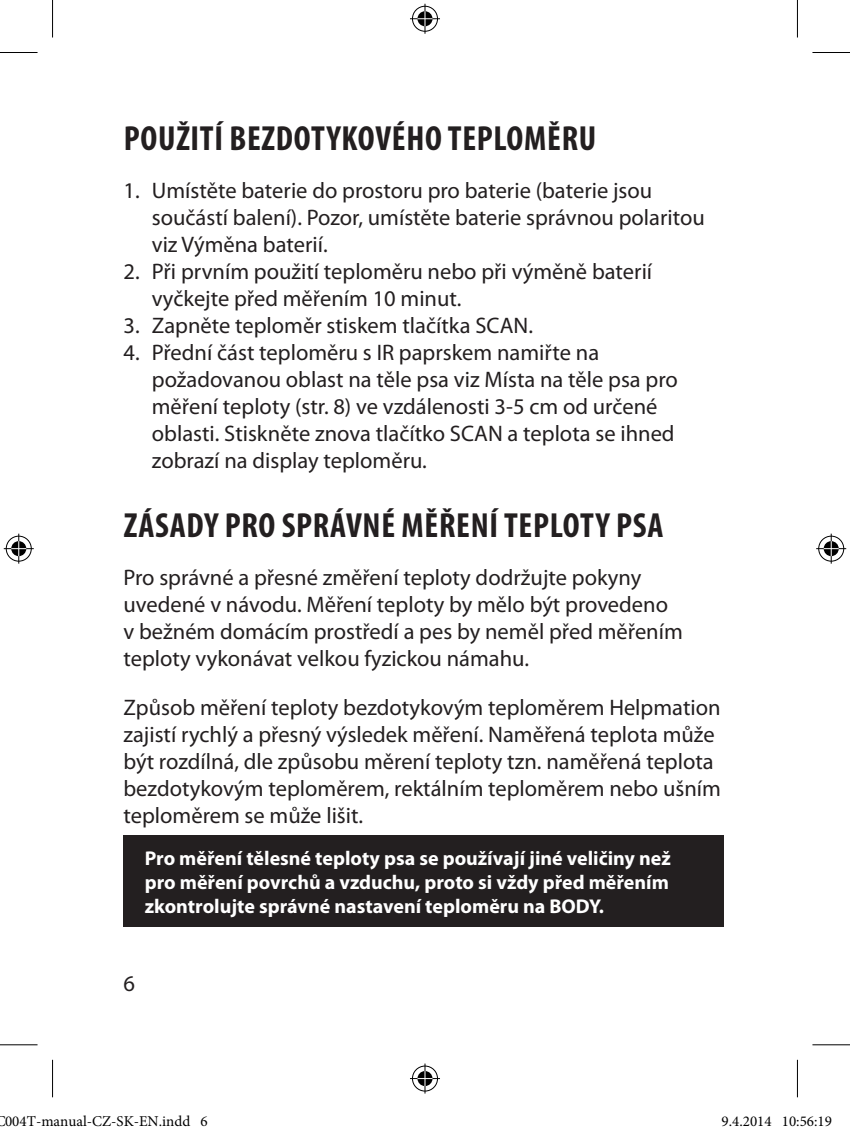
<style>
.page{position:relative;width:850px;height:1134px;background:#fff}
.page>*{position:absolute;margin:0;border:0;box-sizing:border-box;transform-origin:0 0}
.t1{font:700 condensed 35px "Myriad Pro";letter-spacing:.02em;color:#231f20}
.t2{font:22.5px/27px "Myriad Pro";color:#231f20}
.t3{font:700 20px/24px "Myriad Pro";color:#fff;text-align:justify}
.t4{font:15px "Minion Pro";color:#000}
</style>
<div class="page">
<div style="left:123px;top:836px;width:600px;height:91px;background:#231f20"></div>
<hr style="left:0;top:52px;width:38px;height:1px;background:#000">
<hr style="left:812px;top:52px;width:37px;height:1px;background:#000">
<hr style="left:0;top:1044px;width:38px;height:1px;background:#000">
<hr style="left:812px;top:1044px;width:37px;height:1px;background:#000">
<hr style="left:52px;top:0;width:1px;height:38px;background:#000">
<hr style="left:52px;top:1060px;width:1px;height:37px;background:#000">
<hr style="left:796px;top:0;width:1px;height:38px;background:#000">
<hr style="left:796px;top:1060px;width:1px;height:37px;background:#000">
<div style="left:410px;top:5px;width:29px;height:28px;border:3px solid #fff;border-radius:50%"></div>
<hr style="left:410px;top:17px;width:30px;height:3px;background:#fff">
<hr style="left:423px;top:4px;width:3px;height:30px;background:#fff">
<div style="left:415px;top:10px;width:19px;height:18px;border:3px solid #fff;border-radius:50%"></div>
<div style="left:412px;top:6px;width:25px;height:26px;border:1px solid #000;border-radius:50%"></div>
<hr style="left:410px;top:18px;width:30px;height:1px;background:#000">
<hr style="left:424px;top:4px;width:1px;height:30px;background:#000">
<svg style="left:417px;top:11px;width:15px;height:15px"></svg>
<div style="left:410px;top:1064px;width:29px;height:28px;border:3px solid #fff;border-radius:50%"></div>
<hr style="left:410px;top:1077px;width:30px;height:3px;background:#fff">
<hr style="left:423px;top:1063px;width:3px;height:30px;background:#fff">
<div style="left:415px;top:1069px;width:19px;height:18px;border:3px solid #fff;border-radius:50%"></div>
<div style="left:412px;top:1066px;width:25px;height:25px;border:1px solid #000;border-radius:50%"></div>
<hr style="left:410px;top:1078px;width:30px;height:1px;background:#000">
<hr style="left:424px;top:1063px;width:1px;height:30px;background:#000">
<svg style="left:417px;top:1071px;width:15px;height:15px"></svg>
<div style="left:5px;top:535px;width:28px;height:28px;border:3px solid #fff;border-radius:50%"></div>
<hr style="left:4px;top:547px;width:30px;height:3px;background:#fff">
<hr style="left:17px;top:534px;width:3px;height:30px;background:#fff">
<div style="left:10px;top:540px;width:18px;height:18px;border:3px solid #fff;border-radius:50%"></div>
<div style="left:6px;top:536px;width:26px;height:25px;border:1px solid #000;border-radius:50%"></div>
<hr style="left:4px;top:548px;width:30px;height:1px;background:#000">
<hr style="left:18px;top:534px;width:1px;height:30px;background:#000">
<svg style="left:11px;top:541px;width:15px;height:15px"></svg>
<div style="left:816px;top:535px;width:28px;height:28px;border:3px solid #fff;border-radius:50%"></div>
<hr style="left:815px;top:547px;width:30px;height:3px;background:#fff">
<hr style="left:829px;top:534px;width:3px;height:30px;background:#fff">
<div style="left:821px;top:540px;width:18px;height:18px;border:3px solid #fff;border-radius:50%"></div>
<div style="left:818px;top:536px;width:25px;height:25px;border:1px solid #000;border-radius:50%"></div>
<hr style="left:815px;top:548px;width:30px;height:1px;background:#000">
<hr style="left:830px;top:534px;width:1px;height:30px;background:#000">
<svg style="left:823px;top:541px;width:15px;height:15px"></svg>
<div style="left:5px;top:1116px;width:7px;height:11px;border:1px solid #fff;border-radius:50%"></div>
<div style="left:6px;top:1117px;width:5px;height:9px;border:1px solid #fff;border-radius:50%"></div>
<div style="left:12px;top:1116px;width:7px;height:11px;border:1px solid #fff;border-radius:50%"></div>
<svg style="left:14px;top:1116px;width:5px;height:11px"></svg>
<h1 class="t1" style="left:124px;top:116px;width:474px">POUŽITÍ BEZDOTYKOVÉHO TEPLOMĚRU</h1>
<p class="t2" style="left:152px;top:176px;width:554px;text-indent:-28px">1. Umístěte baterie do prostoru pro baterie (baterie jsou součástí balení). Pozor, umístěte baterie správnou polaritou viz Výměna baterií.</p>
<p class="t2" style="left:152px;top:257px;width:501px;text-indent:-28px">2. Při prvním použití teploměru nebo při výměně baterií vyčkejte před měřením 10 minut.</p>
<p class="t2" style="left:123px;top:311px;width:411px">3. Zapněte teploměr stiskem tlačítka SCAN.</p>
<p class="t2" style="left:152px;top:338px;width:527px;text-indent:-28px">4. Přední část teploměru s IR paprskem namiřte na požadovanou oblast na těle psa viz Místa na těle psa pro měření teploty (str. 8) ve vzdálenosti 3-5 cm od určené oblasti. Stiskněte znova tlačítko SCAN a teplota se ihned zobrazí na display teploměru.</p>
<h1 class="t1" style="left:124px;top:503px;width:525px">ZÁSADY PRO SPRÁVNÉ MĚŘENÍ TEPLOTY PSA</h1>
<p class="t2" style="left:123px;top:564px;width:560px">Pro správné a přesné změření teploty dodržujte pokyny uvedené v návodu. Měření teploty by mělo být provedeno v bežném domácím prostředí a pes by neměl před měřením teploty vykonávat velkou fyzickou námahu.</p>
<p class="t2" style="left:123px;top:693px;width:598px">Způsob měření teploty bezdotykovým teploměrem Helpmation zajistí rychlý a přesný výsledek měření. Naměřená teplota může být rozdílná, dle způsobu měrení teploty tzn. naměřená teplota bezdotykovým teploměrem, rektálním teploměrem nebo ušním teploměrem se může lišit.</p>
<p class="t3" style="left:145px;top:845px;width:527px">Pro měření tělesné teploty psa se používají jiné veličiny než pro měření povrchů a vzduchu, proto si vždy před měřením zkontrolujte správné nastavení teploměru na BODY.</p>
<p class="t2" style="left:123px;top:969px;width:13px">6</p>
<p class="t4" style="left:-5px;top:1111px;width:214px">C004T-manual-CZ-SK-EN.indd 6</p>
<p class="t4" style="left:721px;top:1111px;width:112px">9.4.2014 10:56:19</p>
</div>
